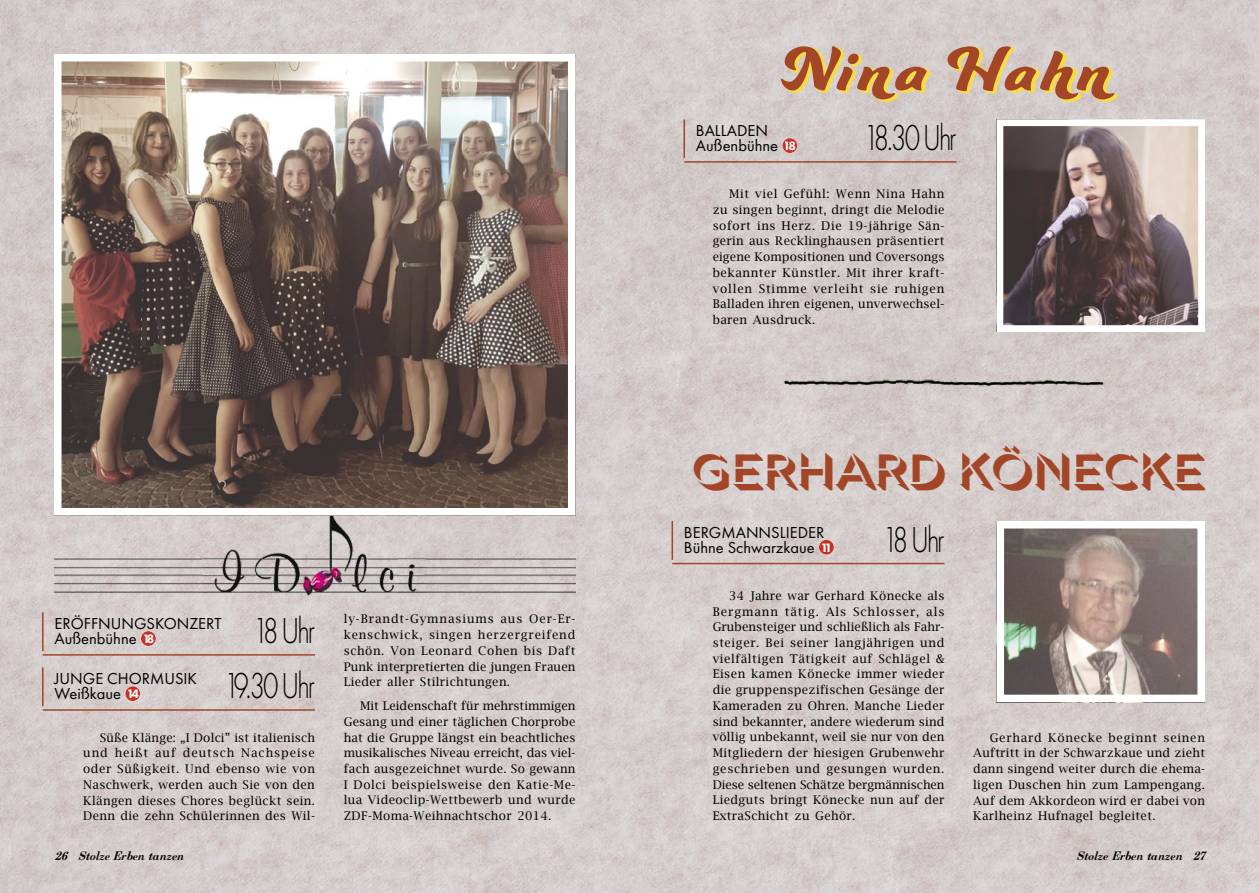
<style>
.page{position:relative;width:1259px;height:893px;background:#fff}
.page>*{position:absolute;margin:0;border:0;box-sizing:border-box;transform-origin:0 0}
.t1{font:66px "Ganache";letter-spacing:.08em;color:#a34627;scale:1.08 1}
.t2{font:45px "Rig Light Extrude";color:#a34627;scale:1.1 1}
.t3{font:300 37.5px/55.2px "Futura PT";letter-spacing:-.085em;color:#000;text-align:right;scale:.75 1}
.t4{font:16.5px/15px "Futura PT";color:#000}
.t5{font:12px/15.8px "Lucida Bright";letter-spacing:.03em;color:#000;text-align:justify}
.t6{font:italic 700 12px "Berenis ADF Pro";color:#000}
.s1{font-weight:800;font-size:12.6px;color:#fff}
</style>
<div class="page">
<img style="left:0;top:0;width:1259px;height:893px">
<img style="left:54px;top:515px;width:521px;height:85px">
<img style="left:63px;top:63px;width:503px;height:443px">
<div style="left:54px;top:54px;width:521px;height:461px;border:8px solid #fff"></div>
<hr style="left:42px;top:612px;width:2px;height:39px;background:#a34627">
<hr style="left:42px;top:667px;width:2px;height:39px;background:#a34627">
<hr style="left:43px;top:654px;width:272px;height:2px;background:#a34627">
<hr style="left:43px;top:709px;width:272px;height:2px;background:#a34627">
<svg style="left:141px;top:631px;width:15px;height:15px"></svg>
<svg style="left:125px;top:686px;width:15px;height:15px"></svg>
<hr style="left:683px;top:119px;width:2px;height:39px;background:#a34627">
<hr style="left:684px;top:161px;width:272px;height:2px;background:#a34627">
<svg style="left:782px;top:138px;width:15px;height:15px"></svg>
<svg style="left:782px;top:47px;width:336px;height:55px;background:#e1d293"></svg>
<img style="left:1004px;top:127px;width:193px;height:197px">
<div style="left:996px;top:119px;width:209px;height:213px;border:7px solid #fff"></div>
<hr style="left:671px;top:521px;width:2px;height:39px;background:#a34627">
<hr style="left:672px;top:563px;width:272px;height:1px;background:#a34627">
<svg style="left:818px;top:539px;width:16px;height:16px"></svg>
<img style="left:1005px;top:530px;width:191px;height:163px">
<div style="left:996px;top:521px;width:209px;height:181px;border:8px solid #fff"></div>
<img style="left:781px;top:375px;width:326px;height:16px">
<h1 class="t1" style="left:781px;top:29px;width:304px">Nina Hahn</h1>
<h3 class="t4" style="left:696px;top:123px;width:101px">BALLADEN<br>Außenbühne <span class="s1">18</span></h3>
<h3 class="t3" style="left:863px;top:111px;width:125px">18.30 Uhr</h3>
<p class="t5" style="left:712px;top:186px;width:233px;text-indent:16px">Mit viel Gefühl: Wenn Nina Hahn zu singen beginnt, dringt die Melodie sofort ins Herz. Die 19-jährige Sän&shy;gerin aus Recklinghausen präsentiert eigene Kompositionen und Coversongs bekannter Künstler. Mit ihrer kraft&shy;vollen Stimme verleiht sie ruhigen Balladen ihren eigenen, unverwechsel&shy;baren Ausdruck.</p>
<h2 class="t2" style="left:687px;top:442px;width:469px">GERHARD KÖNECKE</h2>
<h3 class="t4" style="left:54px;top:616px;width:169px">ERÖFFNUNGSKONZERT<br>Außenbühne <span class="s1">18</span></h3>
<h3 class="t4" style="left:54px;top:671px;width:144px">JUNGE CHORMUSIK<br>Weißkaue <span class="s1">14</span></h3>
<h3 class="t3" style="left:224px;top:603px;width:123px">18 Uhr<br>19.30 Uhr</h3>
<p class="t5" style="left:83px;top:729px;width:233px;text-indent:16px">Süße Klänge: „I Dolci” ist italienisch und heißt auf deutsch Nachspeise oder Süßigkeit. Und ebenso wie von Naschwerk, werden auch Sie von den Klängen dieses Chores beglückt sein.<br>Denn die zehn Schülerinnen des Wil-</p>
<p class="t5" style="left:344px;top:611px;width:233px">ly-Brandt-Gymnasiums aus Oer-Er&shy;kenschwick, singen herzergreifend schön. Von Leonard Cohen bis Daft Punk interpretierten die jungen Frauen Lieder aller Stilrichtungen.</p>
<p class="t5" style="left:344px;top:698px;width:233px;text-indent:16px">Mit Leidenschaft für mehrstimmigen Gesang und einer täglichen Chorprobe hat die Gruppe längst ein beachtliches musikalisches Niveau erreicht, das viel&shy;fach ausgezeichnet wurde. So gewann I Dolci beispielsweise den Katie-Me&shy;lua Videoclip-Wettbewerb und wurde ZDF-Moma-Weihnachtschor 2014.</p>
<h3 class="t4" style="left:684px;top:524px;width:150px">BERGMANNSLIEDER<br>Bühne Schwarzkaue <span class="s1">11</span></h3>
<h3 class="t3" style="left:882px;top:512px;width:84px">18 Uhr</h3>
<p class="t5" style="left:712px;top:588px;width:233px;text-indent:16px">34 Jahre war Gerhard Könecke als Bergmann tätig. Als Schlosser, als Grubensteiger und schließlich als Fahr&shy;steiger. Bei seiner langjährigen und vielfältigen Tätigkeit auf Schlägel &amp; Eisen kamen Könecke immer wieder die gruppenspezifischen Gesänge der Kameraden zu Ohren. Manche Lieder sind bekannter, andere wiederum sind völlig unbekannt, weil sie nur von den Mitgliedern der hiesigen Grubenwehr geschrieben und gesungen wurden.<br>Diese seltenen Schätze bergmännischen Liedguts bringt Könecke nun auf der ExtraSchicht zu Gehör.</p>
<p class="t5" style="left:973px;top:729px;width:233px;text-indent:16px">Gerhard Könecke beginnt seinen Auftritt in der Schwarzkaue und zieht dann singend weiter durch die ehema&shy;ligen Duschen hin zum Lampengang.<br>Auf dem Akkordeon wird er dabei von Karlheinz Hufnagel begleitet.</p>
<p class="t6" style="left:54px;top:848px;width:131px">26 Stolze Erben tanzen</p>
<p class="t6" style="left:1076px;top:848px;width:130px">Stolze Erben tanzen 27</p>
</div>
